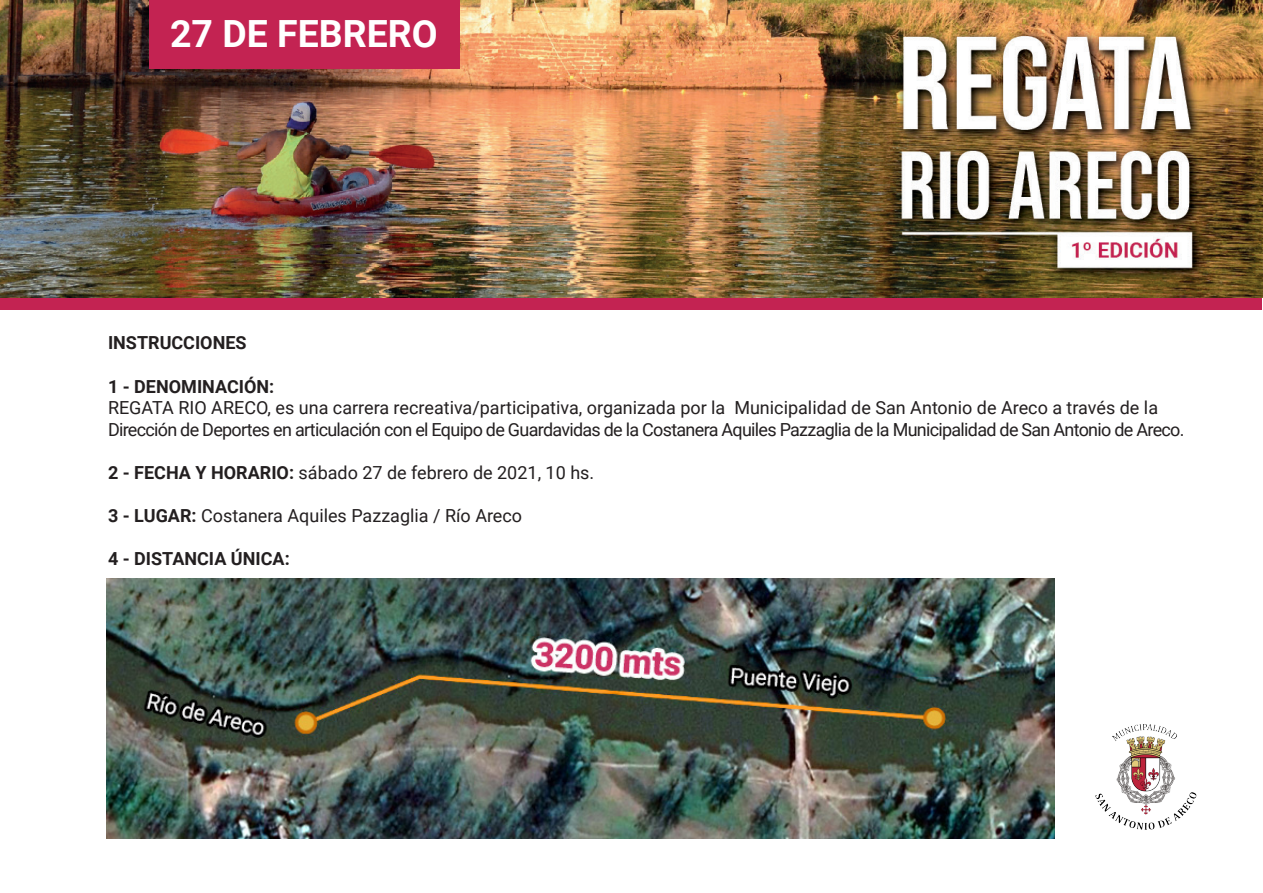
<style>
.page{position:relative;width:1263px;height:893px;background:#fff}
.page>*{position:absolute;margin:0;border:0;box-sizing:border-box;transform-origin:0 0}
.t1{font:700 37.5px "Roboto";color:#fff}
.t2{font:18px "Roboto";letter-spacing:-.01em;color:#231f20}
.t3{font:18px "Roboto";letter-spacing:-.04em;color:#231f20}
.t4{font:700 18px "Roboto";color:#231f20}
.s1{font-weight:700}
</style>
<div class="page">
<img style="left:0;top:0;width:1263px;height:297px">
<div style="left:1px;top:298px;width:1261px;height:12px;background:#c32352"></div>
<img style="left:1095px;top:724px;width:102px;height:106px">
<div style="left:149px;top:0;width:310px;height:68px;background:#c32352"></div>
<img style="left:106px;top:578px;width:948px;height:261px">
<p class="t1" style="left:170px;top:8px;width:269px">27 DE FEBRERO</p>
<p class="t4" style="left:108px;top:330px;width:140px">INSTRUCCIONES</p>
<p class="t4" style="left:108px;top:374px;width:168px">1 - DENOMINACIÓN:</p>
<p class="t2" style="left:108px;top:395px;width:1052px">REGATA RIO ARECO, es una carrera recreativa/participativa, organizada por la Municipalidad de San Antonio de Areco a través de la</p>
<p class="t3" style="left:108px;top:417px;width:1078px">Dirección de Deportes en articulación con el Equipo de Guardavidas de la Costanera Aquiles Pazzaglia de la Municipalidad de San Antonio de Areco.</p>
<p class="t2" style="left:108px;top:460px;width:488px"><span class="s1">2 - FECHA Y HORARIO:</span> sábado 27 de febrero de 2021, 10 hs.</p>
<p class="t2" style="left:108px;top:503px;width:416px"><span class="s1">3 - LUGAR:</span> Costanera Aquiles Pazzaglia / Río Areco</p>
<p class="t4" style="left:108px;top:546px;width:183px">4 - DISTANCIA ÚNICA:</p>
</div>
